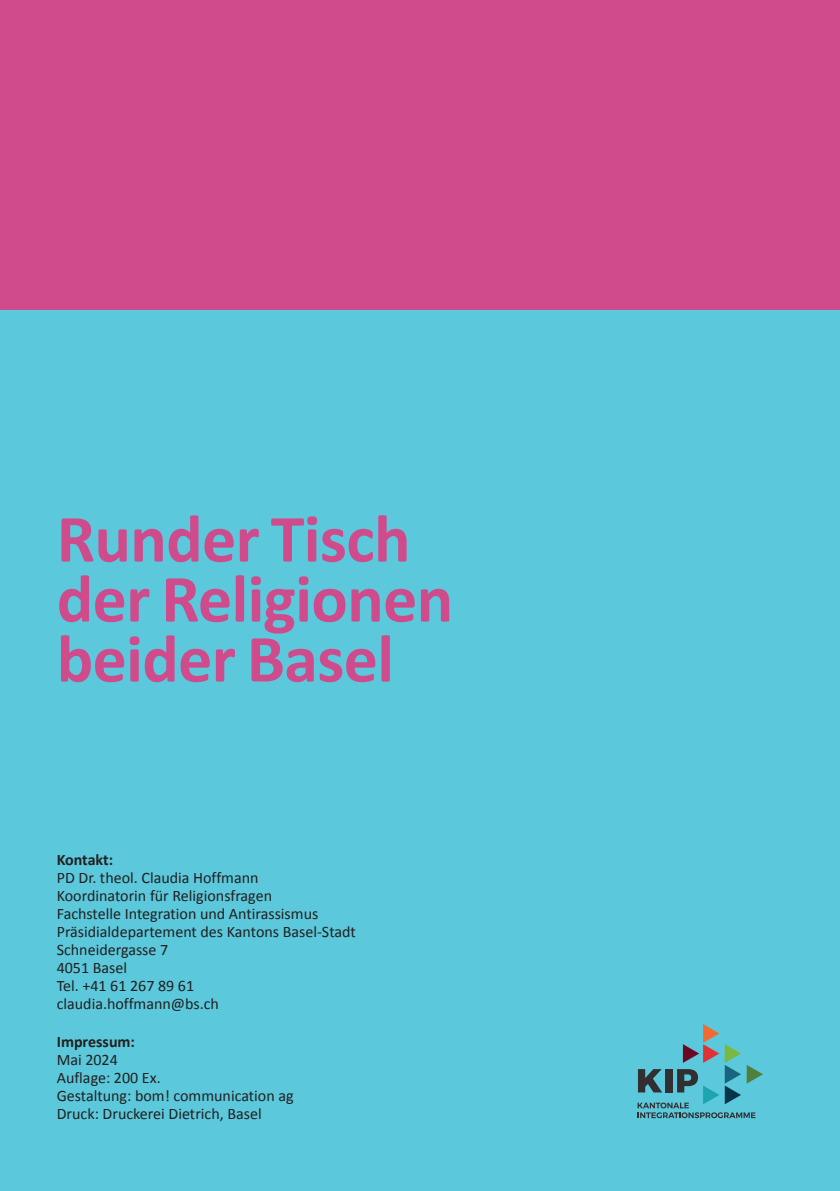
<style>
.page{position:relative;width:840px;height:1191px;background:#fff}
.page>*{position:absolute;margin:0;border:0;box-sizing:border-box;transform-origin:0 0}
.t1{font:700 68px/60px "Calibri";letter-spacing:-.01em;color:#cf4b8c}
.t2{font:16px/18px "Calibri";color:#231f20}
.t3{font:700 16px "Calibri";color:#231f20}
</style>
<div class="page">
<div style="left:0;top:304px;width:839px;height:887px;background:#5bc8db"></div>
<div style="left:0;top:0;width:839px;height:309px;background:#cf4b8c"></div>
<svg style="left:637px;top:1024px;width:125px;height:94px"></svg>
<h1 class="t1" style="left:57px;top:509px;width:398px">Runder Tisch der Religionen beider Basel</h1>
<p class="t3" style="left:57px;top:849px;width:58px">Kontakt:</p>
<p class="t2" style="left:57px;top:868px;width:300px">PD Dr. theol. Claudia Hoffmann<br>Koordinatorin für Religionsfragen<br>Fachstelle Integration und Antirassismus<br>Präsidialdepartement des Kantons Basel-Stadt<br>Schneidergasse 7<br>4051 Basel<br>Tel. +41 61 267 89 61 claudia.hoffmann@bs.ch</p>
<p class="t3" style="left:57px;top:1031px;width:80px">Impressum:</p>
<p class="t2" style="left:57px;top:1050px;width:238px">Mai 2024<br>Auflage: 200 Ex.<br>Gestaltung: bom! communication ag<br>Druck: Druckerei Dietrich, Basel</p>
</div>
